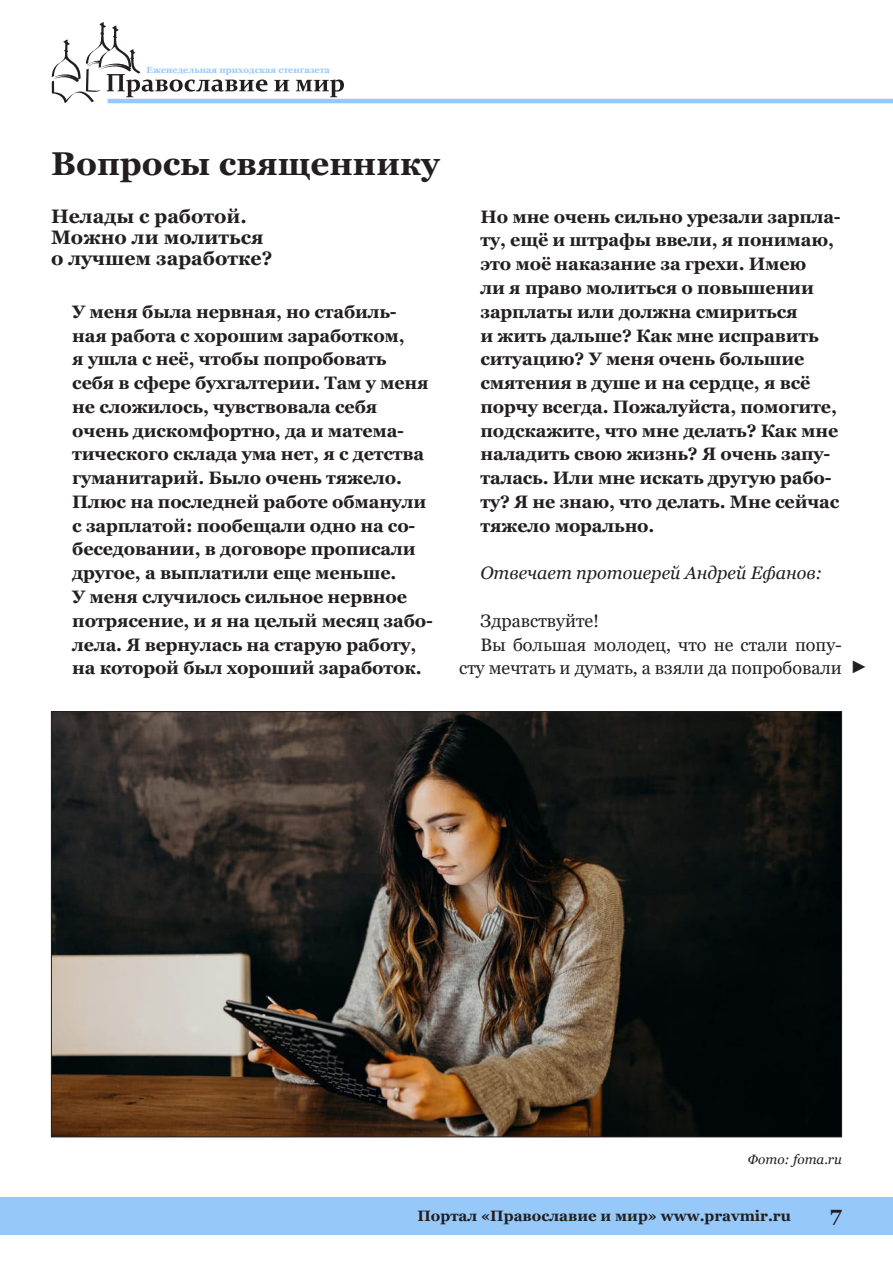
<style>
.page{position:relative;width:893px;height:1263px;background:#fff}
.page>*{position:absolute;margin:0;border:0;box-sizing:border-box;transform-origin:0 0}
.Zagolovok{font:700 33px "Georgia";color:#231f20}
.t1{font:700 21px "Georgia";color:#231f20}
.Podzagolovok{font:700 19.5px/21px "Georgia";color:#231f20}
.text_vopros{font:700 18px/23.7px "Georgia";letter-spacing:-.01em;color:#231f20}
.Text{font:18px/23.7px "Georgia";color:#231f20;text-align:right}
.text_otvechaet{font:italic 18px "Georgia";color:#231f20}
.Text-2{font:18px "Arial";color:#231f20}
.t2{font:700 15px "Georgia";color:#231f20}
.Podpis_pod_photo{font:italic 13.5px "Georgia";color:#231f20}
.t3{font:700 9px "Georgia";color:#96c8fa}
</style>
<div class="page">
<svg style="left:52px;top:22px;width:215px;height:81px"></svg>
<svg style="left:274px;top:80px;width:15px;height:11px"></svg>
<svg style="left:296px;top:79px;width:48px;height:18px"></svg>
<hr style="left:108px;top:99px;width:785px;height:4px;background:#96c8fa">
<div style="left:0;top:1197px;width:893px;height:37px;background:#96c8fa"></div>
<img style="left:53px;top:713px;width:787px;height:422px">
<p class="t3" style="left:147px;top:64px;width:185px">Еженедельная приходская стенгазета</p>
<p class="Zagolovok" style="left:51px;top:142px;width:390px">Вопросы священнику</p>
<p class="Podzagolovok" style="left:51px;top:205px;width:223px">Нелады с работой.<br>Можно ли молиться о лучшем заработке?</p>
<p class="text_vopros" style="left:72px;top:300px;width:362px">У меня была нервная, но стабиль&shy;ная работа с хорошим заработком,<br>я ушла с неё, чтобы попробовать себя в сфере бухгалтерии. Там у меня не сложилось, чувствовала себя очень дискомфортно, да и матема&shy;тического склада ума нет, я с детства гуманитарий. Было очень тяжело.<br>Плюс на последней работе обманули с зарплатой: пообещали одно на со&shy;беседовании, в договоре прописали другое, а выплатили еще меньше.<br>У меня случилось сильное нервное потрясение, и я на целый месяц забо&shy;лела. Я вернулась на старую работу, на которой был хороший заработок.</p>
<p class="text_vopros" style="left:480px;top:205px;width:362px">Но мне очень сильно урезали зарпла&shy;ту, ещё и штрафы ввели, я понимаю, это моё наказание за грехи. Имею<br>ли я право молиться о повышении зарплаты или должна смириться<br>и жить дальше? Как мне исправить ситуацию? У меня очень большие смятения в душе и на сердце, я всё порчу всегда. Пожалуйста, помогите, подскажите, что мне делать? Как мне наладить свою жизнь? Я очень запу&shy;талась. Или мне искать другую рабо&shy;ту? Я не знаю, что делать. Мне сейчас тяжело морально.</p>
<p class="text_otvechaet" style="left:480px;top:562px;width:344px">Отвечает протоиерей Андрей Ефанов:</p>
<p class="Text" style="left:480px;top:609px;width:120px">Здравствуйте!</p>
<p class="Text" style="left:459px;top:633px;width:384px">Вы большая молодец, что не стали попу&shy;сту мечтать и думать, а взяли да попробовали</p>
<p class="Text-2" style="left:850px;top:654px;width:19px">►</p>
<p class="Podpis_pod_photo" style="left:748px;top:1151px;width:96px">Фото: foma.ru</p>
<p class="t2" style="left:417px;top:1206px;width:375px">Портал «Православие и мир» www.pravmir.ru</p>
<p class="t1" style="left:830px;top:1200px;width:13px">7</p>
</div>
